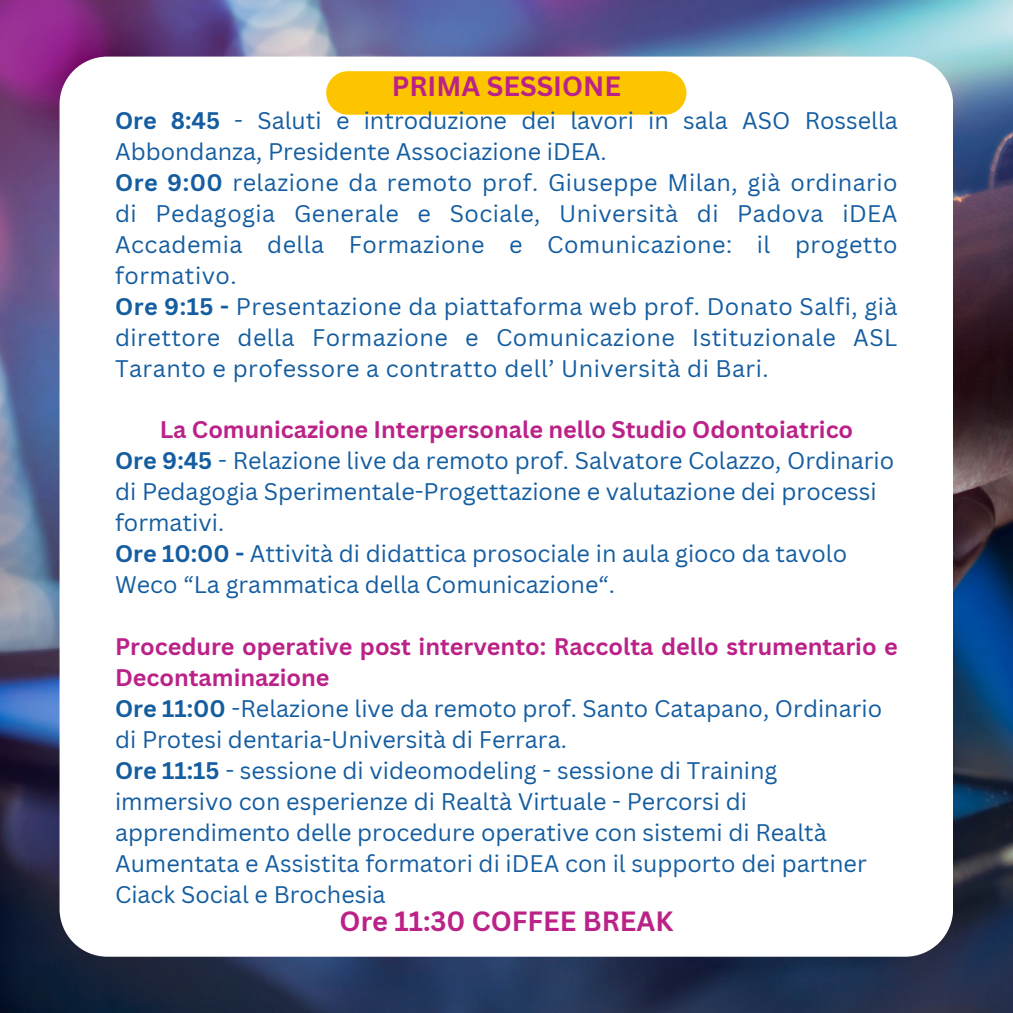
<style>
.page{position:relative;width:1013px;height:1013px;background:#fff}
.page>*{position:absolute;margin:0;border:0;box-sizing:border-box;transform-origin:0 0}
.t1{font:700 27.12px "Canva Sans";color:#b28}
.t2{font:23.38px/31px "Canva Sans";color:#145da0}
.t3{font:700 23.38px/31px "Canva Sans";color:#b28}
.s1{font-weight:700}
</style>
<div class="page">
<img style="left:0;top:0;width:1012px;height:1012px">
<div style="left:60px;top:57px;width:893px;height:900px;background:#fff"></div>
<div style="left:326px;top:71px;width:360px;height:44px;background:#fdc500"></div>
<p class="t1" style="left:392px;top:67px;width:231px">PRIMA SESSIONE</p>
<p class="t2" style="left:115px;top:104px;width:784px"><span class="s1">Ore 8:45</span> - Saluti e introduzione dei lavori in sala ASO Rossella<br>Abbondanza, Presidente Associazione iDEA.</p>
<p class="t2" style="left:115px;top:166px;width:784px;text-align:justify"><span class="s1">Ore 9:00</span> relazione da remoto prof. Giuseppe Milan, già ordinario di Pedagogia Generale e Sociale, Università di Padova iDEA Accademia della Formazione e Comunicazione: il progetto formativo.</p>
<p class="t2" style="left:115px;top:290px;width:784px;text-align:justify"><span class="s1">Ore 9:15 -</span> Presentazione da piattaforma web prof. Donato Salfi, già direttore della Formazione e Comunicazione Istituzionale ASL Taranto e professore a contratto dell’ Università di Bari.</p>
<p class="t3" style="left:160px;top:414px;width:695px">La Comunicazione Interpersonale nello Studio Odontoiatrico</p>
<p class="t2" style="left:115px;top:445px;width:780px"><span class="s1">Ore 9:45</span> - Relazione live da remoto prof. Salvatore Colazzo, Ordinario di Pedagogia Sperimentale-Progettazione e valutazione dei processi formativi.</p>
<p class="t2" style="left:115px;top:537px;width:733px"><span class="s1">Ore 10:00 -</span> Attività di didattica prosociale in aula gioco da tavolo<br>Weco “La grammatica della Comunicazione“.</p>
<p class="t3" style="left:115px;top:630px;width:784px">Procedure operative post intervento: Raccolta dello strumentario e<br>Decontaminazione</p>
<p class="t2" style="left:115px;top:692px;width:768px"><span class="s1">Ore 11:00</span> -Relazione live da remoto prof. Santo Catapano, Ordinario di Protesi dentaria-Università di Ferrara.</p>
<p class="t2" style="left:115px;top:754px;width:664px"><span class="s1">Ore 11:15</span> - sessione di videomodeling - sessione di Training</p>
<p class="t2" style="left:115px;top:785px;width:753px">immersivo con esperienze di Realtà Virtuale - Percorsi di apprendimento delle procedure operative con sistemi di Realtà Aumentata e Assistita formatori di iDEA con il supporto dei partner Ciack Social e Brochesia</p>
<h1 class="t1" style="left:339px;top:901px;width:335px">Ore 11:30 COFFEE BREAK</h1>
</div>
